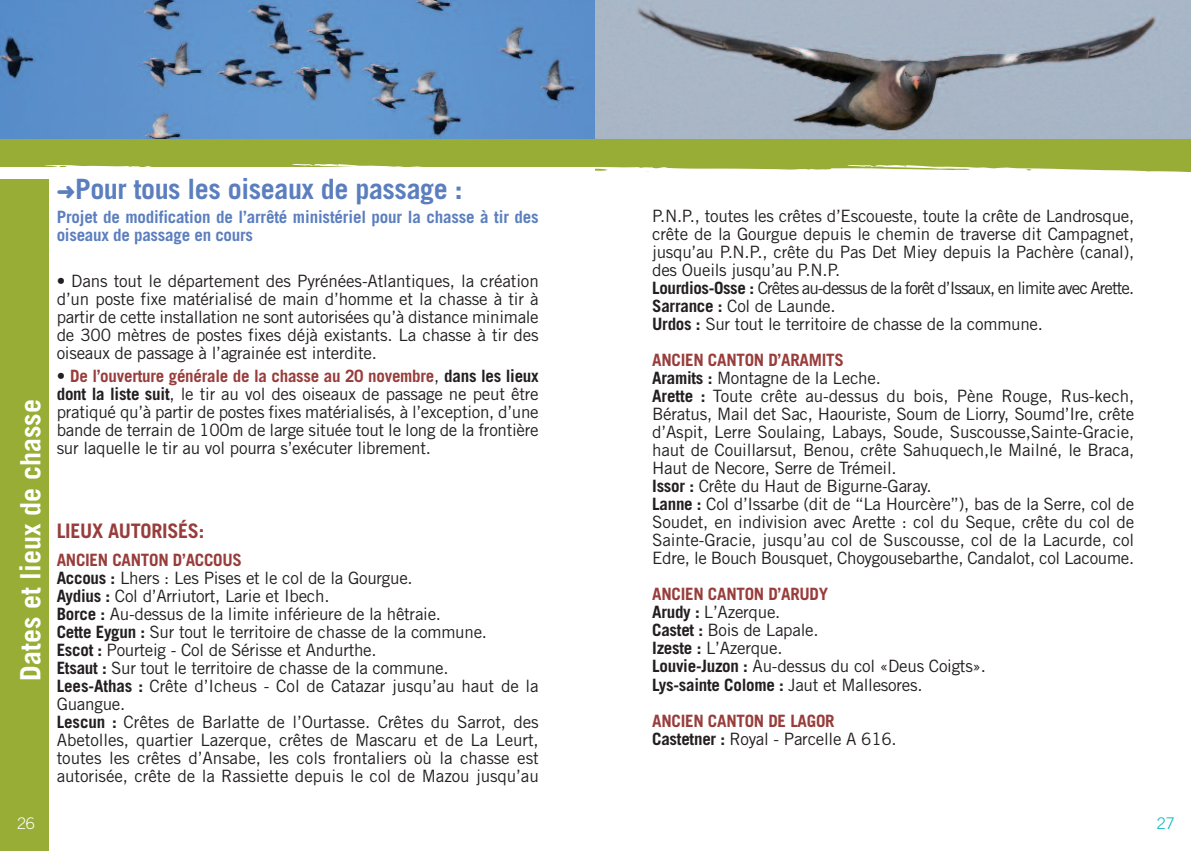
<style>
.page{position:relative;width:1191px;height:851px;background:#fff}
.page>*{position:absolute;margin:0;border:0;box-sizing:border-box;transform-origin:0 0}
.t1{font:700 28px "Trade Gothic";letter-spacing:-.015em;color:#5b7ebf}
.t2{font:700 28px "Trade Gothic";color:#fff}
.t3{font:700 20px "Trade Gothic";letter-spacing:-.015em;color:#983d3b}
.t4{font:17px/18px "Trade Gothic";letter-spacing:-.015em;color:#231f20}
.t5{font:700 17px/18px "Trade Gothic";letter-spacing:-.01em;color:#5b7ebf}
.t6{font:700 17px/18px "Trade Gothic";letter-spacing:-.015em;color:#983d3b}
.t7{font:300 16px "Trade Gothic";color:#00b6bc}
.t8{font:300 16px "Trade Gothic";color:#fff}
.s1{font-weight:700;color:#983d3b}
.s2{font-weight:700}
.s3{color:#231f20}
.s4{font-weight:400;color:#231f20}
</style>
<div class="page">
<img style="left:0;top:0;width:595px;height:139px">
<img style="left:595px;top:0;width:596px;height:139px">
<div style="left:595px;top:139px;width:596px;height:33px;background:#97ad35"></div>
<div style="left:0;top:139px;width:595px;height:28px;background:#97ad35"></div>
<svg style="left:0;top:163px;width:1187px;height:17px"></svg>
<div style="left:0;top:180px;width:49px;height:670px;background:#97ad35"></div>
<h1 class="t2" style="left:20px;top:680px;width:283px;rotate:-90deg">Dates et lieux de chasse</h1>
<p class="t8" style="left:17px;top:816px;width:19px">26</p>
<h1 class="t1" style="left:57px;top:179px;width:407px">➜Pour tous les oiseaux de passage :</h1>
<p class="t5" style="left:57px;top:209px;width:483px">Projet de modification de l’arrêté ministériel pour la chasse à tir des oiseaux de passage en cours</p>
<p class="t4" style="left:57px;top:273px;width:483px;text-align:justify">• Dans tout le département des Pyrénées-Atlantiques, la création d’un poste fixe matérialisé de main d’homme et la chasse à tir à partir de cette installation ne sont autorisées qu’à distance minimale de 300 mètres de postes fixes déjà existants. La chasse à tir des oiseaux de passage à l’agrainée est interdite.</p>
<p class="t4" style="left:57px;top:369px;width:483px;text-align:justify">• <span class="s1">De l’ouverture générale de la chasse au 20 novembre</span>, <span class="s2">dans les lieux dont la liste suit</span>, le tir au vol des oiseaux de passage ne peut être pratiqué qu’à partir de postes fixes matérialisés, à l’exception, d’une bande de terrain de 100m de large située tout le long de la frontière sur laquelle le tir au vol pourra s’exécuter librement.</p>
<p class="t3" style="left:57px;top:523px;width:149px">LIEUX AUTORISÉS:</p>
<p class="t4" style="left:57px;top:552px;width:483px"><span class="s1">ANCIEN CANTON D’ACCOUS<br></span><span class="s2">Accous :</span> Lhers : Les Pises et le col de la Gourgue.<br><span class="s2">Aydius :</span> Col d’Arriutort, Larie et Ibech.<br><span class="s2">Borce :</span> Au-dessus de la limite inférieure de la hêtraie.<br><span class="s2">Cette Eygun :</span> Sur tout le territoire de chasse de la commune.<br><span class="s2">Escot :</span> Pourteig - Col de Sérisse et Andurthe.<br><span class="s2">Etsaut :</span> Sur tout le territoire de chasse de la commune.<br><span class="s2">Lees-Athas :</span> Crête d’Icheus - Col de Catazar jusqu’au haut de la Guangue.<br><span class="s2">Lescun :</span> Crêtes de Barlatte de l’Ourtasse. Crêtes du Sarrot, des Abetolles, quartier Lazerque, crêtes de Mascaru et de La Leurt, toutes les crêtes d’Ansabe, les cols frontaliers où la chasse est autorisée, crête de la Rassiette depuis le col de Mazou jusqu’au</p>
<p class="t4" style="left:652px;top:209px;width:483px">P.N.P., toutes les crêtes d’Escoueste, toute la crête de Landrosque, crête de la Gourgue depuis le chemin de traverse dit Campagnet, jusqu’au P.N.P., crête du Pas Det Miey depuis la Pachère (canal), des Oueils jusqu’au P.N.P.<br><span class="s2">Lourdios-Osse :</span> Crêtes au-dessus de la forêt d’Issaux, en limite avec Arette.<br><span class="s2">Sarrance :</span> Col de Launde.<br><span class="s2">Urdos :</span> Sur tout le territoire de chasse de la commune.</p>
<p class="t4" style="left:652px;top:353px;width:483px"><span class="s1">ANCIEN CANTON D’ARAMITS<br></span><span class="s2">Aramits :</span> Montagne de la Leche.<br><span class="s2">Arette :</span> Toute crête au-dessus du bois, Pène Rouge, Rus-kech, Bératus, Mail det Sac, Haouriste, Soum de Liorry, Soumd’Ire, crête d’Aspit, Lerre Soulaing, Labays, Soude, Suscousse,Sainte-Gracie, haut de Couillarsut, Benou, crête Sahuquech,le Mailné, le Braca, Haut de Necore, Serre de Trémeil.<br><span class="s2">Issor :</span> Crête du Haut de Bigurne-Garay.<br><span class="s2">Lanne :</span> Col d’Issarbe (dit de “La Hourcère”), bas de la Serre, col de Soudet, en indivision avec Arette : col du Seque, crête du col de Sainte-Gracie, jusqu’au col de Suscousse, col de la Lacurde, col Edre, le Bouch Bousquet, Choygousebarthe, Candalot, col Lacoume.</p>
<p class="t4" style="left:652px;top:587px;width:335px"><span class="s1">ANCIEN CANTON D’ARUDY<br></span><span class="s2">Arudy :</span> L’Azerque.<br><span class="s2">Castet :</span> Bois de Lapale.<br><span class="s2">Izeste :</span> L’Azerque.<br><span class="s2">Louvie-Juzon :</span> Au-dessus du col «Deus Coigts».<br><span class="s2">Lys-sainte Colome :</span> Jaut et Mallesores.</p>
<p class="t6" style="left:652px;top:713px;width:246px">ANCIEN CANTON DE LAGOR<br><span class="s3">Castetner :</span> <span class="s4">Royal - Parcelle A 616.</span></p>
<p class="t7" style="left:1156px;top:816px;width:19px">27</p>
</div>
